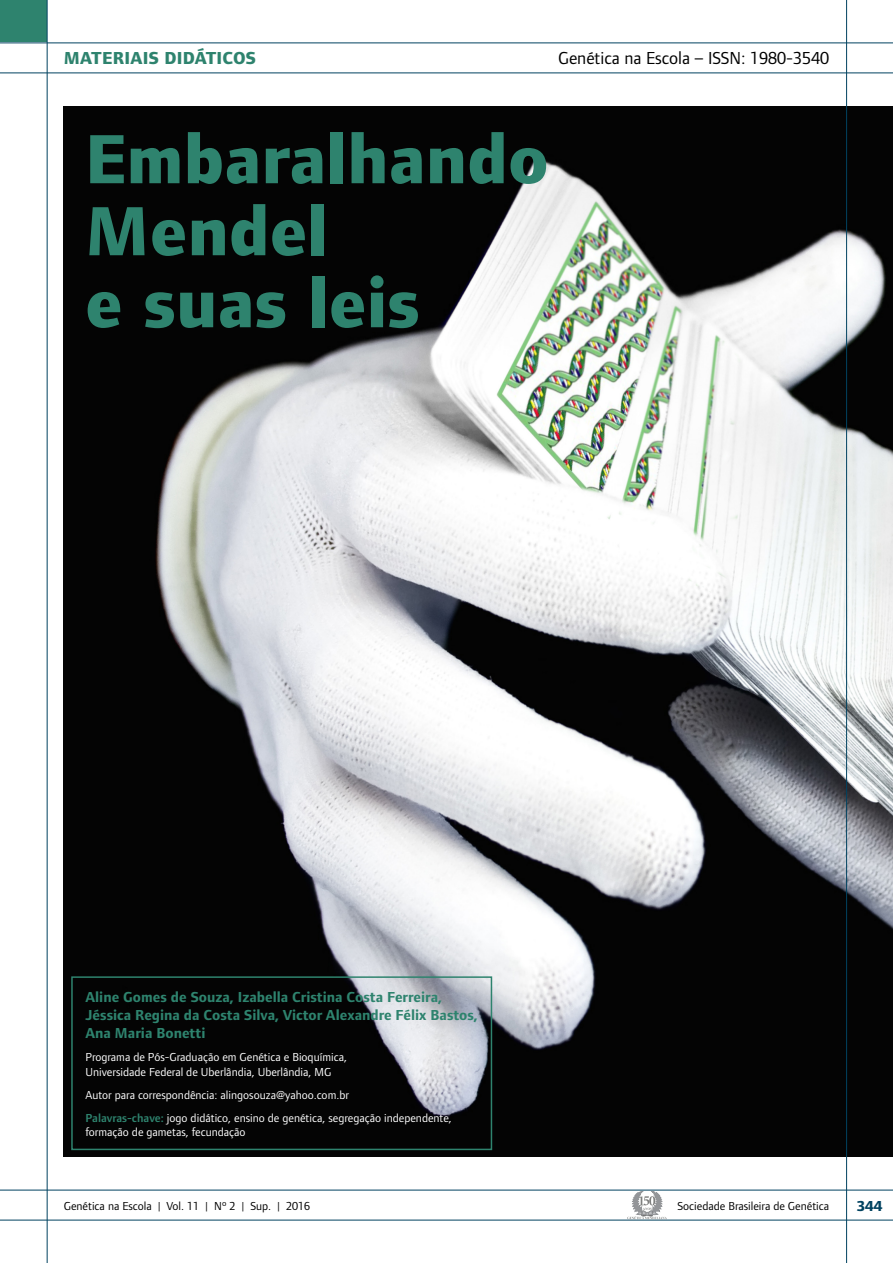
<style>
.page{position:relative;width:893px;height:1263px;background:#fff}
.page>*{position:absolute;margin:0;border:0;box-sizing:border-box;transform-origin:0 0}
.Titulão{font:800 72px/72px "Foundry Form Sans";color:#2e836e}
.t1{font:18px "Foundry Form Sans";color:#000}
.t2{font:800 18px "Foundry Form Sans";letter-spacing:.015em;color:#2e836e}
.Autores{font:700 15px/18px "Foundry Form Sans";color:#2e836e}
.t3{font:800 15px "Foundry Form Sans";color:#014260}
.Instituição{font:12px/14.4px "Foundry Form Sans";color:#fff}
.t4{font:12px "Foundry Form Sans";color:#000}
.s1{font-weight:600;color:#2e836e}
</style>
<div class="page">
<img style="left:64px;top:106px;width:829px;height:1050px">
<div style="left:71px;top:976px;width:421px;height:174px;border:2px solid #2e836e"></div>
<div style="left:0;top:0;width:47px;height:42px;background:#2e836e"></div>
<hr style="left:47px;top:0;width:1px;height:1263px;background:#014260">
<hr style="left:846px;top:0;width:1px;height:1263px;background:#014260">
<hr style="left:0;top:1190px;width:893px;height:1px;background:#014260">
<hr style="left:0;top:1220px;width:893px;height:1px;background:#014260">
<hr style="left:0;top:43px;width:893px;height:1px;background:#014260">
<hr style="left:0;top:73px;width:893px;height:1px;background:#014260">
<svg style="left:627px;top:1191px;width:40px;height:28px"></svg>
<h2 class="t2" style="left:64px;top:48px;width:194px">MATERIAIS DIDÁTICOS</h2>
<h2 class="t1" style="left:558px;top:48px;width:273px">Genética na Escola – ISSN: 1980-3540</h2>
<p class="Titulão" style="left:85px;top:123px;width:465px">Embaralhando</p>
<p class="Titulão" style="left:85px;top:195px;width:337px">Mendel<br>e suas leis</p>
<p class="Autores" style="left:85px;top:988px;width:394px">Aline Gomes de Souza, Izabella Cristina Costa Ferreira,<br>Jéssica Regina da Costa Silva, Victor Alexandre Félix Bastos,<br>Ana Maria Bonetti</p>
<p class="Instituição" style="left:85px;top:1050px;width:263px">Programa de Pós-Graduação em Genética e Bioquímica,<br>Universidade Federal de Uberlândia, Uberlândia, MG</p>
<p class="Instituição" style="left:85px;top:1087px;width:265px">Autor para correspondência: alingosouza@yahoo.com.br</p>
<p class="Instituição" style="left:85px;top:1110px;width:368px"><span class="s1">Palavras-chave:</span> jogo didático, ensino de genética, segregação independente, formação de gametas, fecundação</p>
<p class="t4" style="left:64px;top:1199px;width:248px">Genética na Escola | Vol. 11 | Nº 2 | Sup. | 2016</p>
<p class="t4" style="left:677px;top:1199px;width:153px">Sociedade Brasileira de Genética</p>
<p class="t3" style="left:857px;top:1197px;width:27px">344</p>
</div>
